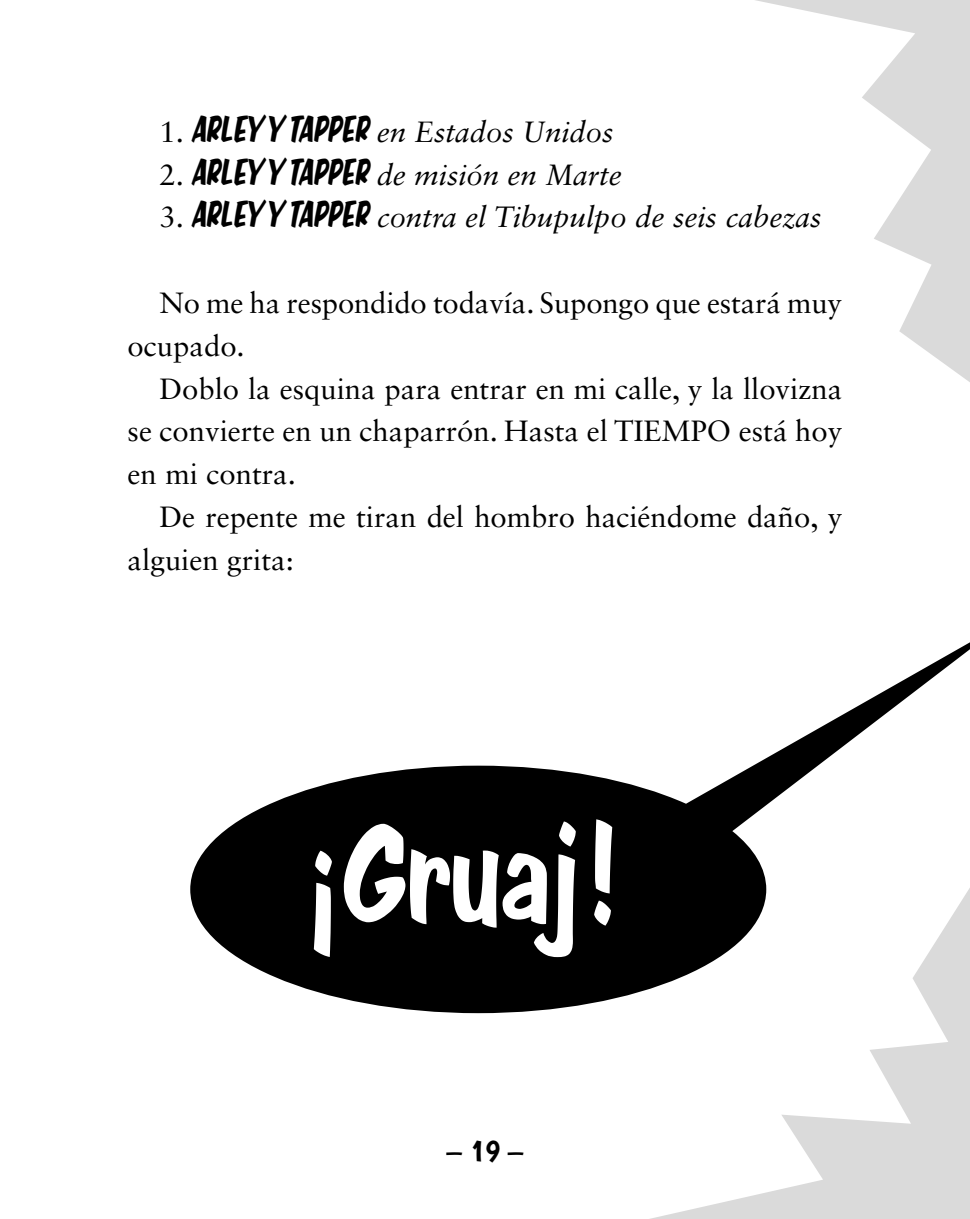
<style>
.page{position:relative;width:970px;height:1219px;background:#fff}
.page>*{position:absolute;margin:0;border:0;box-sizing:border-box;transform-origin:0 0}
._02_TXT_normal{font:135px "Java Jive Condensed";color:#fff}
.t1{font:31.5px "Boogaloo";color:#000}
._02_TXT_normal-2{font:29.25px/42.8px "Sabon LT Std";color:#000;text-align:justify}
._02_TXT_normal-3{font:italic 29.25px "Sabon LT Std";color:#000}
._02_TXT_Salta{font:29.25px/42.8px "Sabon LT Std";letter-spacing:-.005em;color:#000}
.s1{font-style:normal}
.s2{font-family:"Java Jive Condensed";font-size:36px}
</style>
<div class="page">
<svg style="left:654px;top:1012px;width:315px;height:206px"></svg>
<svg style="left:755px;top:0;width:214px;height:382px"></svg>
<svg style="left:190px;top:643px;width:779px;height:369px"></svg>
<p class="_02_TXT_normal-3" style="left:159px;top:115px;width:455px"><span class="s1">1.</span> <span class="s2">ARLEY Y TAPPER</span>en Estados Unidos</p>
<p class="_02_TXT_normal-3" style="left:159px;top:157px;width:464px"><span class="s1">2.</span> <span class="s2">ARLEY Y TAPPER</span>de misión en Marte</p>
<p class="_02_TXT_normal-3" style="left:159px;top:200px;width:663px"><span class="s1">3.</span> <span class="s2">ARLEY Y TAPPER</span>contra el Tibupulpo de seis cabezas</p>
<p class="_02_TXT_Salta" style="left:128px;top:281px;width:716px;text-indent:32px">No me ha respondido todavía. Supongo que estará muy ocupado.</p>
<p class="_02_TXT_normal-2" style="left:128px;top:366px;width:716px;text-indent:32px">Doblo la esquina para entrar en mi calle, y la llovizna se convierte en un chaparrón. Hasta el TIEMPO está hoy en mi contra.</p>
<p class="_02_TXT_normal-2" style="left:128px;top:495px;width:716px;text-indent:32px">De repente me tiran del hombro haciéndome daño, y alguien grita:</p>
<p class="_02_TXT_normal" style="left:310px;top:786px;width:309px">¡Gruaj!</p>
<p class="t1" style="left:446px;top:1131px;width:79px">– 19 –</p>
</div>
